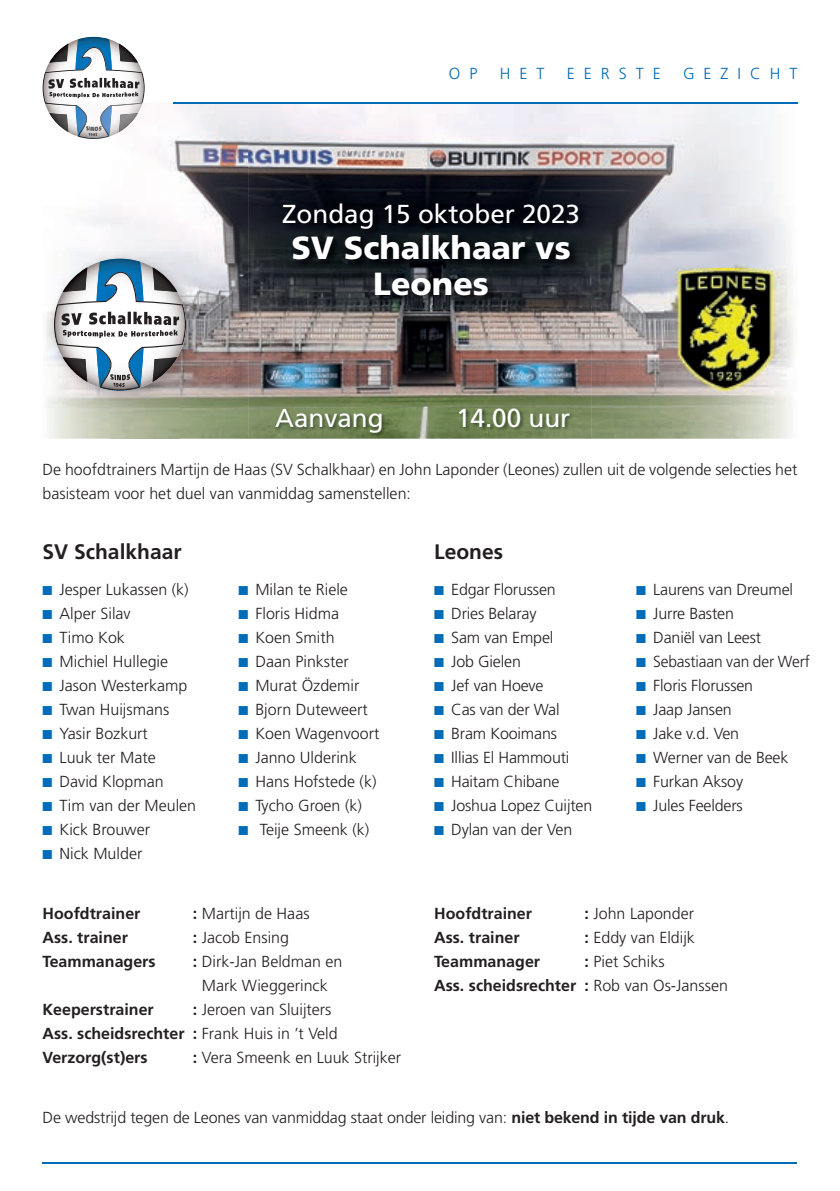
<style>
.page{position:relative;width:840px;height:1191px;background:#fff}
.page>*{position:absolute;margin:0;border:0;box-sizing:border-box;transform-origin:0 0}
.t1{font:900 32px/36px "Frutiger LT Std";color:#fff;text-align:center}
.t2{font:26px "Frutiger LT Std";color:#fff}
.t3{font:700 21px "Frutiger LT Std";color:#231f20}
.t4{font:300 16px/24px "Frutiger LT Std";color:#231f20}
.t5{font:700 16px "Frutiger LT Std";color:#231f20}
.t6{font:300 16px "Frutiger LT Std";letter-spacing:.56em;color:#006bb6}
.s1{color:#006bb6}
.s2{font-weight:700}
</style>
<div class="page">
<hr style="left:43px;top:1162px;width:754px;height:1px;background:#006bb6">
<img style="left:71px;top:103px;width:177px;height:201px">
<img style="left:248px;top:103px;width:274px;height:134px">
<img style="left:522px;top:103px;width:206px;height:201px">
<img style="left:728px;top:103px;width:69px;height:336px">
<img style="left:248px;top:237px;width:68px;height:202px">
<img style="left:180px;top:304px;width:68px;height:135px">
<img style="left:316px;top:304px;width:412px;height:135px">
<svg style="left:43px;top:37px;width:102px;height:102px"></svg>
<img style="left:275px;top:408px;width:298px;height:28px">
<img style="left:47px;top:252px;width:152px;height:151px">
<svg style="left:54px;top:259px;width:132px;height:131px"></svg>
<img style="left:281px;top:201px;width:306px;height:103px">
<img style="left:663px;top:269px;width:122px;height:122px">
<hr style="left:173px;top:102px;width:624px;height:1px;background:#006bb6">
<p class="t6" style="left:448px;top:64px;width:30px">O P</p>
<p class="t6" style="left:499px;top:64px;width:46px">HET</p>
<p class="t6" style="left:566px;top:64px;width:95px">EERSTE</p>
<p class="t6" style="left:682px;top:64px;width:116px">GEZICHT</p>
<h2 class="t2" style="left:282px;top:198px;width:299px">Zondag 15 oktober 2023</h2>
<h1 class="t1" style="left:291px;top:229px;width:281px">SV Schalkhaar vs<br>Leones</h1>
<h2 class="t2" style="left:275px;top:402px;width:110px">Aanvang</h2>
<h2 class="t2" style="left:456px;top:402px;width:116px">14.00 uur</h2>
<p class="t4" style="left:43px;top:457px;width:756px">De hoofdtrainers Martijn de Haas (SV Schalkhaar) en John Laponder (Leones) zullen uit de volgende selecties het basisteam voor het duel van vanmiddag samenstellen:</p>
<h3 class="t3" style="left:43px;top:539px;width:140px">SV Schalkhaar</h3>
<h3 class="t3" style="left:434px;top:539px;width:70px">Leones</h3>
<p class="t4" style="left:43px;top:577px;width:147px"><span class="s1">■</span> Jesper Lukassen (k)</p>
<p class="t4" style="left:43px;top:601px;width:90px"><span class="s1">■</span> Alper Silav</p>
<p class="t4" style="left:43px;top:625px;width:84px"><span class="s1">■</span> Timo Kok</p>
<p class="t4" style="left:43px;top:649px;width:127px"><span class="s1">■</span> Michiel Hullegie</p>
<p class="t4" style="left:43px;top:673px;width:146px"><span class="s1">■</span> Jason Westerkamp</p>
<p class="t4" style="left:43px;top:697px;width:128px"><span class="s1">■</span> Twan Huijsmans</p>
<p class="t4" style="left:43px;top:721px;width:107px"><span class="s1">■</span> Yasir Bozkurt</p>
<p class="t4" style="left:43px;top:745px;width:115px"><span class="s1">■</span> Luuk ter Mate</p>
<p class="t4" style="left:43px;top:769px;width:123px"><span class="s1">■</span> David Klopman</p>
<p class="t4" style="left:43px;top:793px;width:155px"><span class="s1">■</span> Tim van der Meulen</p>
<p class="t4" style="left:43px;top:817px;width:109px"><span class="s1">■</span> Kick Brouwer</p>
<p class="t4" style="left:43px;top:841px;width:101px"><span class="s1">■</span> Nick Mulder</p>
<p class="t4" style="left:238px;top:577px;width:111px"><span class="s1">■</span> Milan te Riele</p>
<p class="t4" style="left:238px;top:601px;width:102px"><span class="s1">■</span> Floris Hidma</p>
<p class="t4" style="left:238px;top:625px;width:98px"><span class="s1">■</span> Koen Smith</p>
<p class="t4" style="left:238px;top:649px;width:112px"><span class="s1">■</span> Daan Pinkster</p>
<p class="t4" style="left:238px;top:673px;width:122px"><span class="s1">■</span> Murat Özdemir</p>
<p class="t4" style="left:238px;top:697px;width:131px"><span class="s1">■</span> Bjorn Duteweert</p>
<p class="t4" style="left:238px;top:721px;width:142px"><span class="s1">■</span> Koen Wagenvoort</p>
<p class="t4" style="left:238px;top:745px;width:120px"><span class="s1">■</span> Janno Ulderink</p>
<p class="t4" style="left:238px;top:769px;width:139px"><span class="s1">■</span> Hans Hofstede (k)</p>
<p class="t4" style="left:238px;top:793px;width:125px"><span class="s1">■</span> Tycho Groen (k)</p>
<p class="t4" style="left:238px;top:817px;width:132px"><span class="s1">■</span> Teije Smeenk (k)</p>
<p class="t4" style="left:434px;top:577px;width:123px"><span class="s1">■</span> Edgar Florussen</p>
<p class="t4" style="left:434px;top:601px;width:104px"><span class="s1">■</span> Dries Belaray</p>
<p class="t4" style="left:434px;top:625px;width:121px"><span class="s1">■</span> Sam van Empel</p>
<p class="t4" style="left:434px;top:649px;width:88px"><span class="s1">■</span> Job Gielen</p>
<p class="t4" style="left:434px;top:673px;width:111px"><span class="s1">■</span> Jef van Hoeve</p>
<p class="t4" style="left:434px;top:697px;width:127px"><span class="s1">■</span> Cas van der Wal</p>
<p class="t4" style="left:434px;top:721px;width:124px"><span class="s1">■</span> Bram Kooimans</p>
<p class="t4" style="left:434px;top:745px;width:137px"><span class="s1">■</span> Illias El Hammouti</p>
<p class="t4" style="left:434px;top:769px;width:127px"><span class="s1">■</span> Haitam Chibane</p>
<p class="t4" style="left:434px;top:793px;width:159px"><span class="s1">■</span> Joshua Lopez Cuijten</p>
<p class="t4" style="left:434px;top:817px;width:140px"><span class="s1">■</span> Dylan van der Ven</p>
<p class="t4" style="left:636px;top:577px;width:158px"><span class="s1">■</span> Laurens van Dreumel</p>
<p class="t4" style="left:636px;top:601px;width:99px"><span class="s1">■</span> Jurre Basten</p>
<p class="t4" style="left:636px;top:625px;width:126px"><span class="s1">■</span> Daniël van Leest</p>
<p class="t4" style="left:636px;top:649px;width:175px"><span class="s1">■</span> Sebastiaan van der Werf</p>
<p class="t4" style="left:636px;top:673px;width:118px"><span class="s1">■</span> Floris Florussen</p>
<p class="t4" style="left:636px;top:697px;width:97px"><span class="s1">■</span> Jaap Jansen</p>
<p class="t4" style="left:636px;top:721px;width:104px"><span class="s1">■</span> Jake v.d. Ven</p>
<p class="t4" style="left:636px;top:745px;width:154px"><span class="s1">■</span> Werner van de Beek</p>
<p class="t4" style="left:636px;top:769px;width:108px"><span class="s1">■</span> Furkan Aksoy</p>
<p class="t4" style="left:636px;top:793px;width:108px"><span class="s1">■</span> Jules Feelders</p>
<p class="t5" style="left:43px;top:904px;width:99px">Hoofdtrainer</p>
<p class="t4" style="left:193px;top:901px;width:118px"><span class="s2">:</span> Martijn de Haas</p>
<p class="t5" style="left:43px;top:928px;width:87px">Ass. trainer</p>
<p class="t4" style="left:193px;top:925px;width:98px"><span class="s2">:</span> Jacob Ensing</p>
<p class="t5" style="left:43px;top:952px;width:114px">Teammanagers</p>
<p class="t4" style="left:193px;top:949px;width:151px;text-align:center"><span class="s2">:</span> Dirk-Jan Beldman en<br>Mark Wieggerinck</p>
<p class="t5" style="left:43px;top:1000px;width:113px">Keeperstrainer</p>
<p class="t4" style="left:43px;top:997px;width:296px;text-indent:150px"><span class="s2">:</span> Jeroen van Sluijters<br><span class="s2">Ass. scheidsrechter :</span> Frank Huis in ’t Veld<br><span class="s2">Verzorg(st)ers</span></p>
<p class="t4" style="left:193px;top:1045px;width:210px"><span class="s2">:</span> Vera Smeenk en Luuk Strijker</p>
<p class="t5" style="left:434px;top:904px;width:99px">Hoofdtrainer</p>
<p class="t4" style="left:584px;top:901px;width:111px"><span class="s2">:</span> John Laponder</p>
<p class="t5" style="left:434px;top:928px;width:87px">Ass. trainer</p>
<p class="t4" style="left:584px;top:925px;width:112px"><span class="s2">:</span> Eddy van Eldijk</p>
<p class="t5" style="left:434px;top:952px;width:107px">Teammanager</p>
<p class="t4" style="left:434px;top:949px;width:295px;text-indent:150px"><span class="s2">:</span> Piet Schiks<br><span class="s2">Ass. scheidsrechter :</span> Rob van Os-Janssen</p>
<p class="t4" style="left:43px;top:1105px;width:687px">De wedstrijd tegen de Leones van vanmiddag staat onder leiding van: <span class="s2">niet bekend in tijde van druk</span>.</p>
</div>
